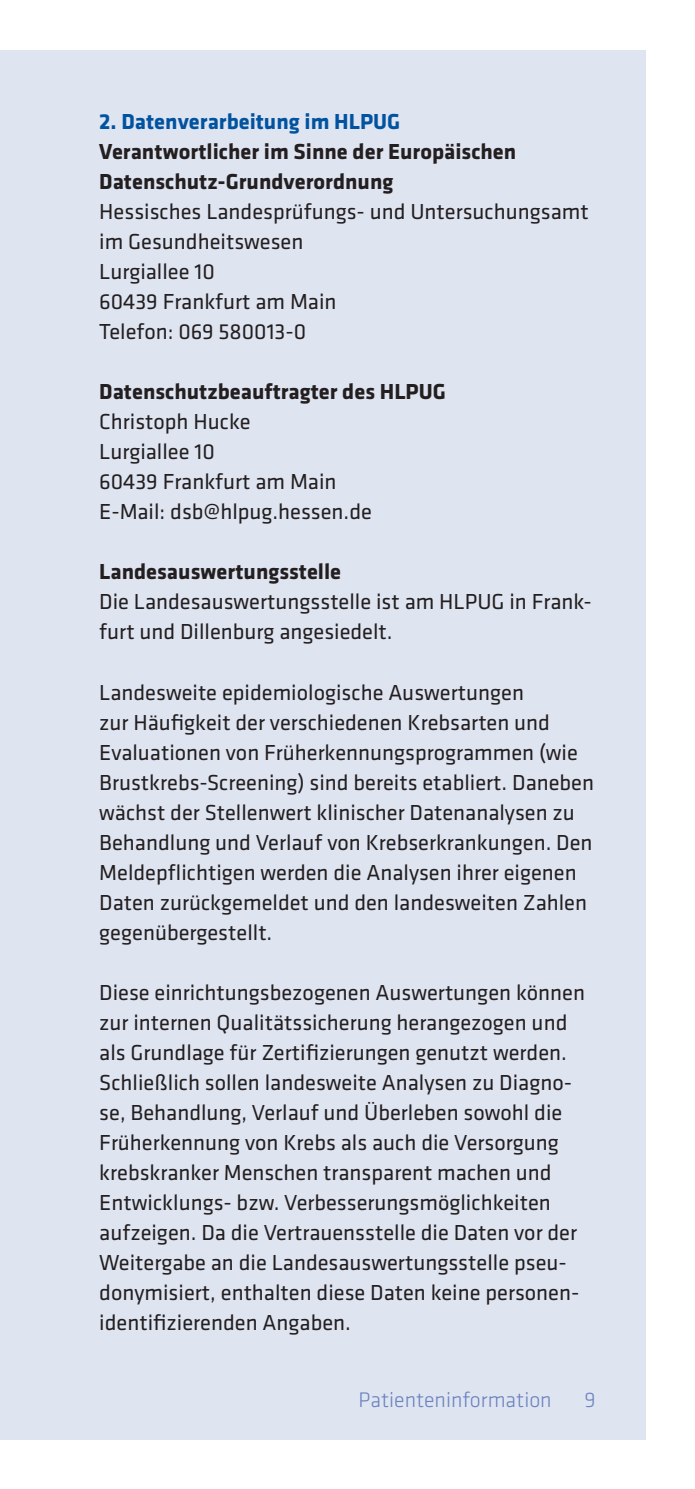
<style>
.page{position:relative;width:695px;height:1489px;background:#fff}
.page>*{position:absolute;margin:0;border:0;box-sizing:border-box;transform-origin:0 0}
.t1{font:22.5px/30px "Klavika";color:#231f20}
.t2{font:700 22.5px/30px "Klavika";color:#231f20}
.t3{font:700 22.5px "Klavika";color:#0153a0}
.t4{font:300 22px "Klavika";color:#6a82be}
</style>
<div class="page">
<div style="left:0;top:50px;width:645px;height:1389px;background:#dfe4f1"></div>
<p class="t3" style="left:99px;top:105px;width:302px">2. Datenverarbeitung im HLPUG</p>
<p class="t2" style="left:99px;top:136px;width:418px">Verantwortlicher im Sinne der Europäischen<br>Datenschutz-Grundverordnung</p>
<p class="t1" style="left:99px;top:196px;width:491px">Hessisches Landesprüfungs- und Untersuchungsamt im Gesundheitswesen<br>Lurgiallee 10<br>60439 Frankfurt am Main<br>Telefon: 069 580013-0</p>
<p class="t2" style="left:99px;top:376px;width:348px">Datenschutzbeauftragter des HLPUG</p>
<p class="t1" style="left:99px;top:406px;width:274px">Christoph Hucke<br>Lurgiallee 10<br>60439 Frankfurt am Main<br>E-Mail: dsb@hlpug.hessen.de</p>
<p class="t2" style="left:99px;top:556px;width:243px">Landesauswertungsstelle</p>
<p class="t1" style="left:99px;top:586px;width:494px">Die Landesauswertungsstelle ist am HLPUG in Frank&shy;furt und Dillenburg angesiedelt.</p>
<p class="t1" style="left:99px;top:676px;width:496px">Landesweite epidemiologische Auswertungen<br>zur Häufigkeit der verschiedenen Krebsarten und Evaluationen von Früherkennungsprogrammen (wie Brustkrebs-Screening) sind bereits etabliert. Daneben wächst der Stellenwert klinischer Datenanalysen zu Behandlung und Verlauf von Krebserkrankungen. Den Meldepflichtigen werden die Analysen ihrer eigenen Daten zurückgemeldet und den landesweiten Zahlen gegenübergestellt.</p>
<p class="t1" style="left:99px;top:976px;width:487px">Diese einrichtungsbezogenen Auswertungen können zur internen Qualitätssicherung herangezogen und als Grundlage für Zertifizierungen genutzt werden.<br>Schließlich sollen landesweite Analysen zu Diagno&shy;se, Behandlung, Verlauf und Überleben sowohl die Früherkennung von Krebs als auch die Versorgung krebskranker Menschen transparent machen und Entwicklungs- bzw. Verbesserungsmöglichkeiten aufzeigen. Da die Vertrauensstelle die Daten vor der Weitergabe an die Landesauswertungsstelle pseu&shy;donymisiert, enthalten diese Daten keine personen&shy;identifizierenden Angaben.</p>
<p class="t4" style="left:358px;top:1386px;width:194px">Patienteninformation</p>
<p class="t4" style="left:584px;top:1386px;width:13px">9</p>
</div>
